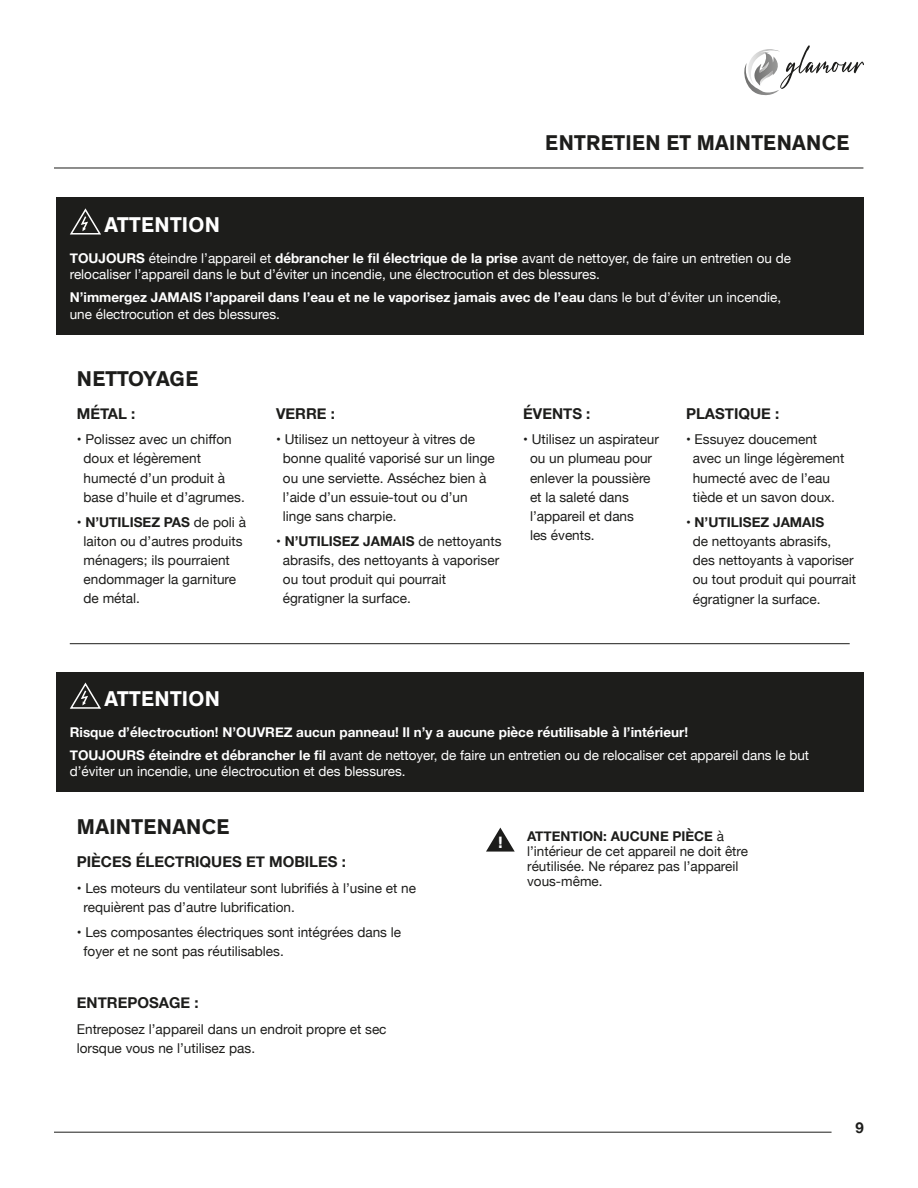
<style>
.page{position:relative;width:918px;height:1188px;background:#fff}
.page>*{position:absolute;margin:0;border:0;box-sizing:border-box;transform-origin:0 0}
.t1{font:700 21.75px "Theinhardt";letter-spacing:.015em;color:#1d1d1b}
.t2{font:700 21.75px "Theinhardt";letter-spacing:.015em;color:#fff}
.t3{font:700 21.75px "Theinhardt";letter-spacing:-.01em;color:#1d1d1b}
.t4{font:700 16.65px "Theinhardt";color:#fff}
.t5{font:700 15px "Helvetica Neue";color:#1d1d1b}
.t6{font:13.65px/19px "Helvetica Neue";color:#1d1d1b}
.t7{font:700 13.5px/16.5px "Helvetica Neue";color:#fff}
.t8{font:13.5px/16.5px "Helvetica Neue";color:#fff}
.t9{font:13.5px/15px "Helvetica Neue";color:#1d1d1b}
.s1{font-weight:700}
.s2{font-weight:400}
</style>
<div class="page">
<hr style="left:54px;top:1132px;width:778px;height:1px;background:#1d1d1b">
<svg style="left:744px;top:45px;width:120px;height:51px"></svg>
<hr style="left:70px;top:643px;width:780px;height:1px;background:#1d1d1b">
<svg style="left:486px;top:828px;width:29px;height:24px"></svg>
<div style="left:56px;top:198px;width:807px;height:137px;background:#1d1d1b"></div>
<div style="left:56px;top:672px;width:807px;height:119px;background:#1d1d1b"></div>
<svg style="left:70px;top:208px;width:31px;height:27px"></svg>
<svg style="left:70px;top:682px;width:31px;height:27px"></svg>
<hr style="left:54px;top:168px;width:809px;height:1px;background:#1d1d1b">
<h1 class="t2" style="left:105px;top:211px;width:117px">ATTENTION</h1>
<h1 class="t1" style="left:545px;top:129px;width:306px">ENTRETIEN ET MAINTENANCE</h1>
<p class="t8" style="left:70px;top:250px;width:723px"><span class="s1">TOUJOURS</span> éteindre l’appareil et <span class="s1">débrancher le fil électrique de la prise</span> avant de nettoyer, de faire un entretien ou de relocaliser l’appareil dans le but d’éviter un incendie, une électrocution et des blessures.</p>
<p class="t7" style="left:70px;top:290px;width:713px">N’immergez JAMAIS l’appareil dans l’eau et ne le vaporisez jamais avec de l’eau <span class="s2">dans le but d’éviter un incendie, une électrocution et des blessures.</span></p>
<h1 class="t3" style="left:77px;top:365px;width:123px">NETTOYAGE</h1>
<p class="t5" style="left:77px;top:402px;width:60px">MÉTAL :</p>
<p class="t6" style="left:84px;top:431px;width:163px;text-indent:-7px">• Polissez avec un chiffon doux et légèrement humecté d’un produit à base d’huile et d’agrumes.</p>
<p class="t6" style="left:84px;top:514px;width:164px;text-indent:-7px">• <span class="s1">N’UTILISEZ PAS</span> de poli à laiton ou d’autres produits ménagers; ils pourraient endommager la garniture de métal.</p>
<p class="t5" style="left:276px;top:402px;width:60px">VERRE :</p>
<p class="t6" style="left:283px;top:431px;width:214px;text-indent:-7px">• Utilisez un nettoyeur à vitres de bonne qualité vaporisé sur un linge ou une serviette. Asséchez bien à l’aide d’un essuie-tout ou d’un linge sans charpie.</p>
<p class="t6" style="left:283px;top:533px;width:220px;text-indent:-7px">• <span class="s1">N’UTILISEZ JAMAIS</span> de nettoyants abrasifs, des nettoyants à vaporiser ou tout produit qui pourrait égratigner la surface.</p>
<p class="t5" style="left:523px;top:402px;width:69px">ÉVENTS :</p>
<p class="t6" style="left:530px;top:431px;width:130px;text-indent:-7px">• Utilisez un aspirateur ou un plumeau pour enlever la poussière et la saleté dans l’appareil et dans<br>les évents.</p>
<p class="t5" style="left:686px;top:402px;width:95px">PLASTIQUE :</p>
<p class="t6" style="left:693px;top:431px;width:153px;text-indent:-7px">• Essuyez doucement avec un linge légèrement humecté avec de l’eau tiède et un savon doux.</p>
<p class="t6" style="left:693px;top:514px;width:165px;text-indent:-7px">• <span class="s1">N’UTILISEZ JAMAIS<br></span>de nettoyants abrasifs, des nettoyants à vaporiser ou tout produit qui pourrait égratigner la surface.</p>
<h1 class="t2" style="left:105px;top:685px;width:117px">ATTENTION</h1>
<p class="t7" style="left:70px;top:721px;width:741px;line-height:23.2px">Risque d’électrocution! N’OUVREZ aucun panneau! Il n’y a aucune pièce réutilisable à l’intérieur!<br>TOUJOURS éteindre et débrancher le fil <span class="s2">avant de nettoyer, de faire un entretien ou de relocaliser cet appareil dans le but</span></p>
<p class="t8" style="left:70px;top:764px;width:337px">d’éviter un incendie, une électrocution et des blessures.</p>
<h1 class="t1" style="left:77px;top:813px;width:154px">MAINTENANCE</h1>
<p class="t5" style="left:77px;top:850px;width:271px">PIÈCES ÉLECTRIQUES ET MOBILES :</p>
<p class="t6" style="left:84px;top:879px;width:334px;text-indent:-7px">• Les moteurs du ventilateur sont lubrifiés à l’usine et ne requièrent pas d’autre lubrification.</p>
<p class="t6" style="left:84px;top:924px;width:319px;text-indent:-7px">• Les composantes électriques sont intégrées dans le foyer et ne sont pas réutilisables.</p>
<p class="t5" style="left:77px;top:991px;width:123px">ENTREPOSAGE :</p>
<p class="t6" style="left:77px;top:1020px;width:311px">Entreposez l’appareil dans un endroit propre et sec lorsque vous ne l’utilisez pas.</p>
<p class="t4" style="left:498px;top:832px;width:6px">!</p>
<p class="t9" style="left:527px;top:829px;width:222px"><span class="s1">ATTENTION: AUCUNE PIÈCE</span> à l’intérieur de cet appareil ne doit être réutilisée. Ne réparez pas l’appareil vous-même.</p>
<p class="t5" style="left:856px;top:1115px;width:10px">9</p>
</div>
